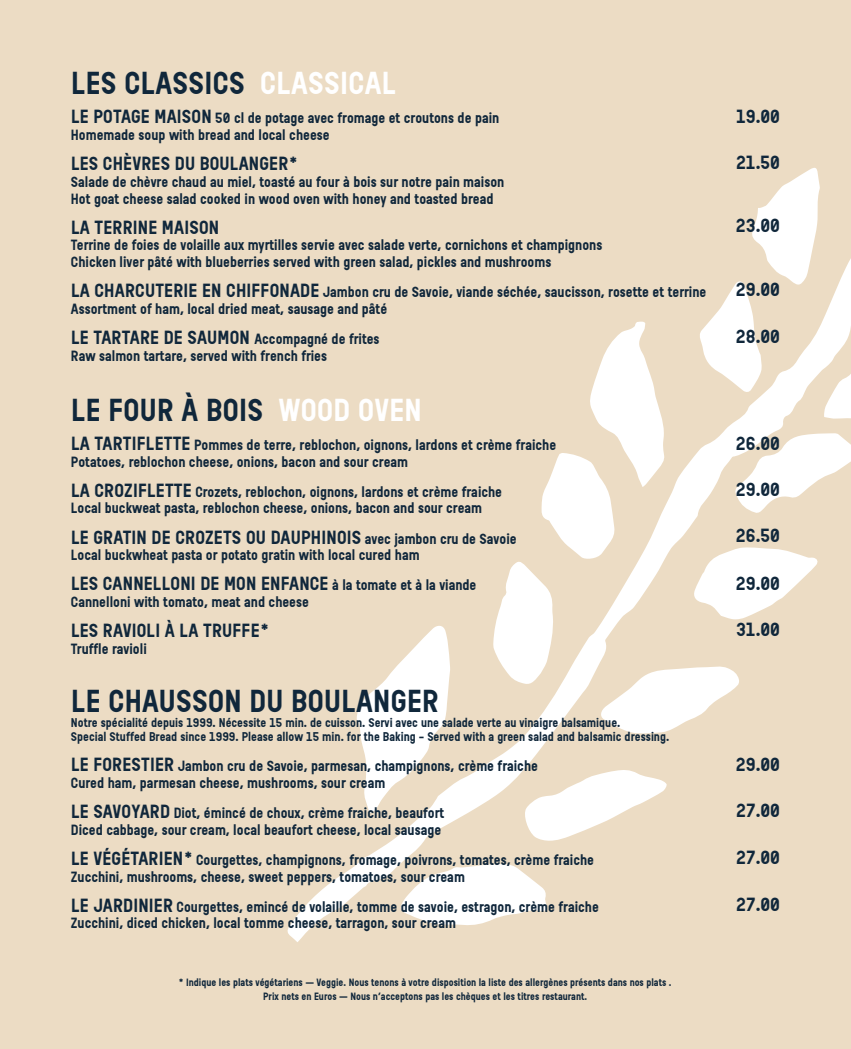
<style>
.page{position:relative;width:851px;height:1049px;background:#fff}
.page>*{position:absolute;margin:0;border:0;box-sizing:border-box;transform-origin:0 0}
.t1{font:700 30px "Reglo";letter-spacing:.01em;color:#10273b}
.t2{font:700 18px "Reglo";letter-spacing:.01em;color:#10273b}
.t3{font:700 14px/16.8px "Reglo";color:#10273b}
.t4{font:700 12px/14.4px "Reglo";color:#10273b}
.t5{font:700 10px/14px "Reglo";color:#10273b;text-align:center}
.s1{color:#fff}
.s2{font-size:18px}
.s3{font-size:14px}
</style>
<div class="page">
<div style="left:0;top:0;width:850px;height:1049px;background:#ecdcc4"></div>
<svg style="left:287px;top:734px;width:265px;height:208px"></svg>
<svg style="left:356px;top:626px;width:94px;height:187px"></svg>
<svg style="left:398px;top:863px;width:149px;height:63px"></svg>
<svg style="left:522px;top:769px;width:145px;height:74px"></svg>
<svg style="left:493px;top:168px;width:357px;height:566px"></svg>
<h1 class="t1" style="left:71px;top:65px;width:326px">LES CLASSICS <span class="s1">CLASSICAL</span></h1>
<p class="t3" style="left:71px;top:110px;width:430px"><span class="s2">LE POTAGE MAISON</span> 50 cl de potage avec fromage et croutons de pain<br>Homemade soup with bread and local cheese</p>
<p class="t2" style="left:71px;top:153px;width:228px">LES CHÈVRES DU BOULANGER*</p>
<p class="t3" style="left:71px;top:173px;width:435px">Salade de chèvre chaud au miel, toasté au four à bois sur notre pain maison<br>Hot goat cheese salad cooked in wood oven with honey and toasted bread</p>
<p class="t2" style="left:71px;top:216px;width:150px">LA TERRINE MAISON</p>
<p class="t3" style="left:71px;top:237px;width:533px">Terrine de foies de volaille aux myrtilles servie avec salade verte, cornichons et champignons<br>Chicken liver pâté with blueberries served with green salad, pickles and mushrooms</p>
<p class="t3" style="left:71px;top:284px;width:637px"><span class="s2">LA CHARCUTERIE EN CHIFFONADE</span> Jambon cru de Savoie, viande séchée, saucisson, rosette et terrine<br>Assortment of ham, local dried meat, sausage and pâté</p>
<p class="t3" style="left:71px;top:331px;width:310px"><span class="s2">LE TARTARE DE SAUMON</span> Accompagné de frites<br>Raw salmon tartare, served with french fries</p>
<h1 class="t1" style="left:71px;top:392px;width:352px">LE FOUR À BOIS <span class="s1">WOOD OVEN</span></h1>
<p class="t3" style="left:71px;top:436px;width:486px"><span class="s2">LA TARTIFLETTE</span> Pommes de terre, reblochon, oignons, lardons et crème fraiche<br>Potatoes, reblochon cheese, onions, bacon and sour cream</p>
<p class="t3" style="left:71px;top:483px;width:432px"><span class="s2">LA CROZIFLETTE</span> Crozets, reblochon, oignons, lardons et crème fraiche<br>Local buckweat pasta, reblochon cheese, onions, bacon and sour cream</p>
<p class="t2" style="left:71px;top:526px;width:447px">LE GRATIN DE CROZETS OU DAUPHINOIS <span class="s3">avec jambon cru de Savoie</span></p>
<p class="t3" style="left:71px;top:547px;width:350px">Local buckwheat pasta or potato gratin with local cured ham</p>
<p class="t2" style="left:71px;top:573px;width:407px">LES CANNELLONI DE MON ENFANCE <span class="s3">à la tomate et à la viande</span></p>
<p class="t3" style="left:71px;top:594px;width:239px">Cannelloni with tomato, meat and cheese</p>
<p class="t2" style="left:71px;top:620px;width:199px">LES RAVIOLI À LA TRUFFE*</p>
<p class="t3" style="left:71px;top:640px;width:77px">Truffle ravioli</p>
<h1 class="t1" style="left:71px;top:684px;width:369px">LE CHAUSSON DU BOULANGER</h1>
<p class="t4" style="left:71px;top:715px;width:599px">Notre spécialité depuis 1999. Nécessite 15 min. de cuisson. Servi avec une salade verte au vinaigre balsamique.<br>Special Stuffed Bread since 1999. Please allow 15 min. for the Baking - Served with a green salad and balsamic dressing.</p>
<p class="t3" style="left:71px;top:758px;width:468px"><span class="s2">LE FORESTIER</span> Jambon cru de Savoie, parmesan, champignons, crème fraiche<br>Cured ham, parmesan cheese, mushrooms, sour cream</p>
<p class="t3" style="left:71px;top:804px;width:375px"><span class="s2">LE SAVOYARD</span> Diot, émincé de choux, crème fraiche, beaufort<br>Diced cabbage, sour cream, local beaufort cheese, local sausage</p>
<p class="t3" style="left:71px;top:851px;width:524px"><span class="s2">LE VÉGÉTARIEN*</span> Courgettes, champignons, fromage, poivrons, tomates, crème fraiche<br>Zucchini, mushrooms, cheese, sweet peppers, tomatoes, sour cream</p>
<p class="t3" style="left:71px;top:898px;width:529px"><span class="s2">LE JARDINIER</span> Courgettes, emincé de volaille, tomme de savoie, estragon, crème fraiche<br>Zucchini, diced chicken, local tomme cheese, tarragon, sour cream</p>
<p class="t5" style="left:179px;top:975px;width:494px">* Indique les plats végétariens — Veggie. Nous tenons à votre disposition la liste des allergènes présents dans nos plats .<br>Prix nets en Euros — Nous n’acceptons pas les chèques et les titres restaurant.</p>
<p class="t2" style="left:736px;top:106px;width:46px">19.00</p>
<p class="t2" style="left:736px;top:152px;width:46px">21.50</p>
<p class="t2" style="left:735px;top:215px;width:46px">23.00</p>
<p class="t2" style="left:735px;top:279px;width:46px">29.00</p>
<p class="t2" style="left:735px;top:326px;width:46px">28.00</p>
<p class="t2" style="left:735px;top:433px;width:46px">26.00</p>
<p class="t2" style="left:735px;top:479px;width:46px">29.00</p>
<p class="t2" style="left:735px;top:525px;width:46px">26.50</p>
<p class="t2" style="left:735px;top:572px;width:46px">29.00</p>
<p class="t2" style="left:736px;top:619px;width:46px">31.00</p>
<p class="t2" style="left:735px;top:753px;width:46px">29.00</p>
<p class="t2" style="left:736px;top:800px;width:45px">27.00</p>
<p class="t2" style="left:736px;top:847px;width:45px">27.00</p>
<p class="t2" style="left:736px;top:894px;width:45px">27.00</p>
</div>
